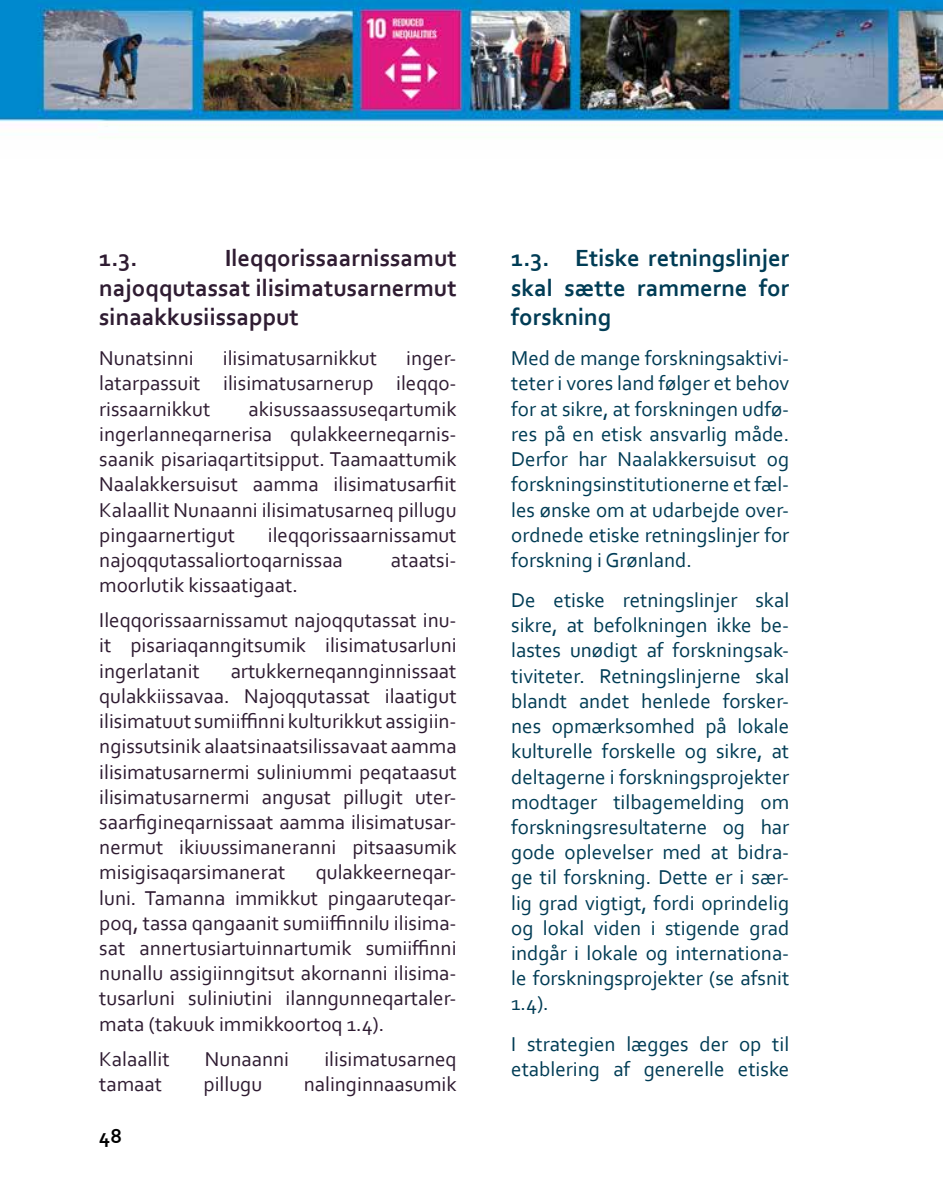
<style>
.page{position:relative;width:943px;height:1191px;background:#fff}
.page>*{position:absolute;margin:0;border:0;box-sizing:border-box;transform-origin:0 0}
.t1{font:700 24.5px/29.4px "Corbel";color:#2f1c32;text-align:justify}
.t2{font:700 24.5px/29.4px "Corbel";color:#003c55;text-align:justify}
.t3{font:21px/25.2px "Corbel";color:#2f1c32;text-align:justify}
.t4{font:21px/25.2px "Corbel";color:#003c55;text-align:justify}
.t5{font:700 21px "Corbel";color:#000}
</style>
<div class="page">
<img style="left:0;top:0;width:943px;height:127px">
<p class="t1" style="left:99px;top:243px;width:359px;text-indent:125px">Ileqqorissaarnissamut najoqqutassat ilisimatusarnermut sinaakkusiissapput</p>
<p class="t3" style="left:99px;top:345px;width:96px">Nunatsinni</p>
<p class="t3" style="left:223px;top:345px;width:156px">ilisimatusarnikkut</p>
<p class="t1" style="left:99px;top:243px;width:40px">1.3.</p>
<p class="t3" style="left:99px;top:345px;width:359px;text-indent:307px">inger&shy;latarpassuit ilisimatusarnerup ileqqo&shy;rissaarnikkut</p>
<p class="t3" style="left:99px;top:395px;width:359px;text-indent:149px">akisussaassuseqartumik ingerlanneqarnerisa qulakkeerneqarnis&shy;saanik pisariaqartitsipput. Taamaattumik Naalakkersuisut aamma ilisimatusarfiit Kalaallit Nunaanni ilisimatusarneq pillugu pingaarnertigut</p>
<p class="t3" style="left:99px;top:521px;width:359px;text-indent:169px">ileqqorissaarnissamut najoqqutassaliortoqarnissaa</p>
<p class="t3" style="left:391px;top:547px;width:67px">ataatsi-</p>
<p class="t3" style="left:99px;top:567px;width:359px;line-height:35.2px">moorlutik kissaatigaat.<br>Ileqqorissaarnissamut najoqqutassat inu-</p>
<p class="t3" style="left:99px;top:632px;width:359px">it pisariaqanngitsumik ilisimatusarluni ingerlatanit</p>
<p class="t3" style="left:99px;top:657px;width:359px;text-indent:131px">artukkerneqannginnissaat qulakkiissavaa. Najoqqutassat ilaatigut ilisimatuut sumiiffinni kulturikkut assigiin&shy;ngissutsinik alaatsinaatsilissavaat aamma ilisimatusarnermi suliniummi peqataasut ilisimatusarnermi angusat pillugit uter&shy;saarfigineqarnissaat aamma ilisimatusar&shy;nermut ikiuussimaneranni pitsaasumik misigisaqarsimanerat</p>
<p class="t3" style="left:99px;top:859px;width:359px;text-indent:216px">qulakkeerneqar&shy;luni. Tamanna immikkut pingaaruteqar&shy;poq, tassa qangaanit sumiiffinnilu ilisima&shy;sat annertusiartuinnartumik sumiiffinni nunallu assigiinngitsut akornanni ilisima&shy;tusarluni suliniutini ilanngunneqartaler&shy;mata (takuuk immikkoortoq 1.4).</p>
<p class="t3" style="left:99px;top:1045px;width:72px">Kalaallit</p>
<p class="t3" style="left:205px;top:1045px;width:86px">Nunaanni</p>
<p class="t3" style="left:324px;top:1045px;width:134px">ilisimatusarneq</p>
<p class="t3" style="left:99px;top:1070px;width:64px">tamaat</p>
<p class="t3" style="left:204px;top:1070px;width:60px">pillugu</p>
<p class="t3" style="left:304px;top:1070px;width:154px">nalinginnaasumik</p>
<p class="t5" style="left:99px;top:1123px;width:24px">48</p>
<p class="t2" style="left:511px;top:243px;width:279px">1.3. Etiske retningslinjer skal sætte rammerne for forskning</p>
<p class="t4" style="left:511px;top:345px;width:279px">Med de mange forskningsaktivi&shy;teter i vores land følger et behov for at sikre, at forskningen udfø&shy;res på en etisk ansvarlig måde.<br>Derfor har Naalakkersuisut og forskningsinstitutionerne et fæl&shy;les ønske om at udarbejde over&shy;ordnede etiske retningslinjer for forskning i Grønland.</p>
<p class="t4" style="left:511px;top:587px;width:279px">De etiske retningslinjer skal sikre, at befolkningen ikke be&shy;lastes unødigt af forskningsak&shy;tiviteter. Retningslinjerne skal blandt andet henlede forsker&shy;nes opmærksomhed på lokale kulturelle forskelle og sikre, at deltagerne i forskningsprojekter modtager tilbagemelding om forskningsresultaterne og har gode oplevelser med at bidra&shy;ge til forskning. Dette er i sær&shy;lig grad vigtigt, fordi oprindelig og lokal viden i stigende grad indgår i lokale og internationa&shy;le forskningsprojekter (se afsnit 1.4).</p>
<p class="t4" style="left:511px;top:1030px;width:279px">I strategien lægges der op til etablering af generelle etiske</p>
</div>
